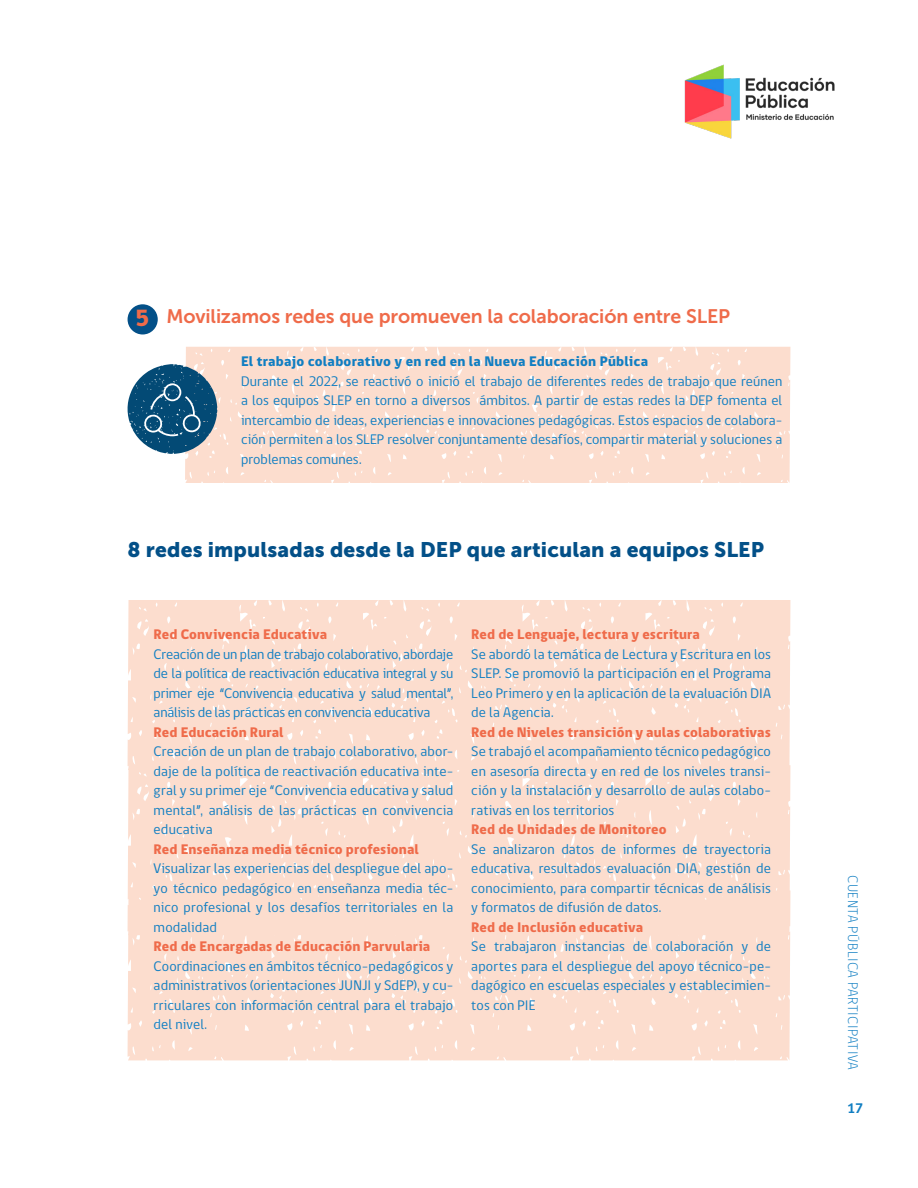
<style>
.page{position:relative;width:918px;height:1188px;background:#fff}
.page>*{position:absolute;margin:0;border:0;box-sizing:border-box;transform-origin:0 0}
.Cuerpo_9_5-13{font:800 24px "gob CL";color:#ef6b4a}
.Título_textos{font:21px "Museo Sans 900";letter-spacing:.005em;color:#035088}
.Destacado{font:19.5px "Museo Sans 700";letter-spacing:-.005em;color:#ef6b4a}
.Cuerpo_9_5-13-2{font:14.25px/19.5px "gob CL";letter-spacing:.01em;color:#107ec2;text-align:justify}
.Cuerpo_9_5-13-3{font:800 14.25px "gob CL";letter-spacing:.01em;color:#ef6b4a}
.Cuerpo_9_5-13-4{font:800 14.25px "gob CL";letter-spacing:.02em;color:#107ec2}
.t1{font:300 14.25px "gob CL";letter-spacing:.035em;color:#107ec2}
.t2{font:700 14.25px "gob CL";color:#107ec2}
</style>
<div class="page">
<img style="left:684px;top:64px;width:151px;height:75px">
<div style="left:185px;top:347px;width:605px;height:136px;background:#fcddce"></div>
<div style="left:128px;top:600px;width:662px;height:165px;background:#fcddce"></div>
<div style="left:128px;top:765px;width:662px;height:125px;background:#fcddce"></div>
<div style="left:128px;top:890px;width:662px;height:170px;background:#fcddce"></div>
<div style="left:128px;top:304px;width:30px;height:30px;background:#035088;border-radius:50%"></div>
<svg style="left:127px;top:364px;width:91px;height:90px;background:#4b7a97"></svg>
<p class="Cuerpo_9_5-13" style="left:136px;top:301px;width:16px">5</p>
<p class="Destacado" style="left:167px;top:305px;width:565px">Movilizamos redes que promueven la colaboración entre SLEP</p>
<p class="Cuerpo_9_5-13-4" style="left:241px;top:352px;width:409px">El trabajo colaborativo y en red en la Nueva Educación Pública</p>
<p class="Cuerpo_9_5-13-2" style="left:241px;top:371px;width:543px">Durante el 2022, se reactivó o inició el trabajo de diferentes redes de trabajo que reúnen a los equipos SLEP en torno a diversos ámbitos. A partir de estas redes la DEP fomenta el intercambio de ideas, experiencias e innovaciones pedagógicas. Estos espacios de colabora&shy;ción permiten a los SLEP resolver conjuntamente desafíos, compartir material y soluciones a problemas comunes.</p>
<p class="Título_textos" style="left:128px;top:538px;width:638px">8 redes impulsadas desde la DEP que articulan a equipos SLEP</p>
<p class="Cuerpo_9_5-13-3" style="left:154px;top:625px;width:175px">Red Convivencia Educativa</p>
<p class="Cuerpo_9_5-13-2" style="left:154px;top:644px;width:301px">Creación de un plan de trabajo colaborativo, abordaje de la política de reactivación educativa integral y su primer eje “Convivencia educativa y salud mental”, análisis de las prácticas en convivencia educativa</p>
<p class="Cuerpo_9_5-13-3" style="left:154px;top:722px;width:132px">Red Educación Rural</p>
<p class="Cuerpo_9_5-13-2" style="left:154px;top:742px;width:301px">Creación de un plan de trabajo colaborativo, abor&shy;daje de la política de reactivación educativa inte&shy;gral y su primer eje “Convivencia educativa y salud mental”, análisis de las prácticas en convivencia educativa</p>
<p class="Cuerpo_9_5-13-3" style="left:154px;top:839px;width:267px">Red Enseñanza media técnico profesional</p>
<p class="Cuerpo_9_5-13-2" style="left:154px;top:859px;width:301px">Visualizar las experiencias del despliegue del apo&shy;yo técnico pedagógico en enseñanza media téc&shy;nico profesional y los desafíos territoriales en la modalidad</p>
<p class="Cuerpo_9_5-13-3" style="left:154px;top:937px;width:278px">Red de Encargadas de Educación Parvularia</p>
<p class="Cuerpo_9_5-13-2" style="left:154px;top:956px;width:301px">Coordinaciones en ámbitos técnico-pedagógicos y administrativos (orientaciones JUNJI y SdEP), y cu&shy;rriculares con información central para el trabajo del nivel.</p>
<p class="Cuerpo_9_5-13-3" style="left:471px;top:625px;width:230px">Red de Lenguaje, lectura y escritura</p>
<p class="Cuerpo_9_5-13-2" style="left:471px;top:644px;width:301px">Se abordó la temática de Lectura y Escritura en los SLEP. Se promovió la participación en el Programa Leo Primero y en la aplicación de la evaluación DIA de la Agencia.</p>
<p class="Cuerpo_9_5-13-3" style="left:471px;top:722px;width:301px">Red de Niveles transición y aulas colaborativas</p>
<p class="Cuerpo_9_5-13-2" style="left:471px;top:742px;width:301px">Se trabajó el acompañamiento técnico pedagógico en asesoría directa y en red de los niveles transi&shy;ción y la instalación y desarrollo de aulas colabo&shy;rativas en los territorios</p>
<p class="Cuerpo_9_5-13-3" style="left:471px;top:820px;width:197px">Red de Unidades de Monitoreo</p>
<p class="Cuerpo_9_5-13-2" style="left:471px;top:839px;width:301px">Se analizaron datos de informes de trayectoria educativa, resultados evaluación DIA, gestión de conocimiento, para compartir técnicas de análisis y formatos de difusión de datos.</p>
<p class="Cuerpo_9_5-13-3" style="left:471px;top:917px;width:173px">Red de Inclusión educativa</p>
<p class="Cuerpo_9_5-13-2" style="left:471px;top:937px;width:301px">Se trabajaron instancias de colaboración y de aportes para el despliegue del apoyo técnico-pe&shy;dagógico en escuelas especiales y establecimien&shy;tos con PIE</p>
<p class="t1" style="left:863px;top:875px;width:196px;rotate:90deg">CUENTA PÚBLICA PARTICIPATIVA</p>
<p class="t2" style="left:847px;top:1098px;width:18px">17</p>
</div>
